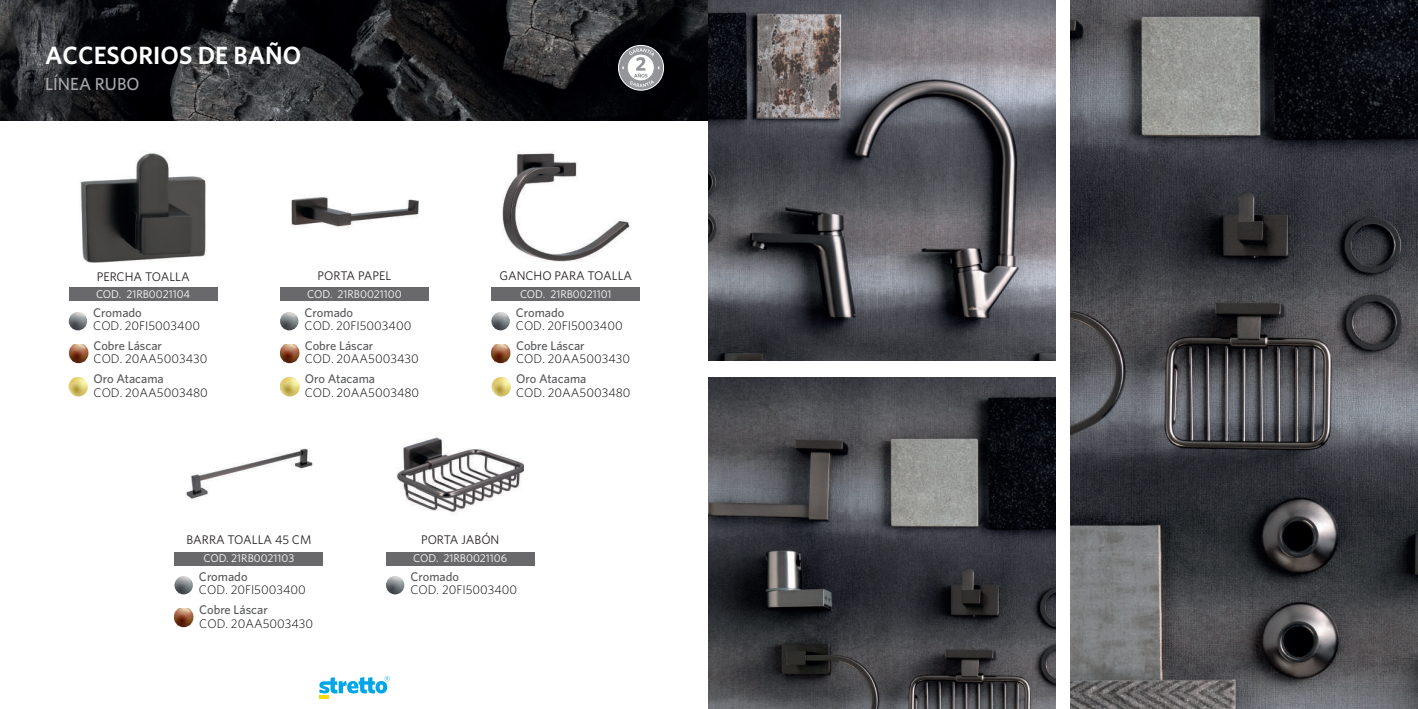
<style>
.page{position:relative;width:1418px;height:709px;background:#fff}
.page>*{position:absolute;margin:0;border:0;box-sizing:border-box;transform-origin:0 0}
.t1{font:600 25px "Whitney";color:#fff}
.t2{font:500 17.5px "Whitney";color:#a8a9ad}
.t3{font:300 12.5px "Whitney";color:#000001}
.t4{font:500 12.5px "Whitney";color:#57585a}
.t5{font:12.5px "Whitney";color:#231f20}
.t6{font:11.25px "Whitney";color:#fff}
</style>
<div class="page">
<hr style="left:319px;top:695px;width:10px;height:4px;background:#f8d808">
<svg style="left:319px;top:676px;width:71px;height:17px"></svg>
<img style="left:0;top:0;width:709px;height:120px">
<img style="left:386px;top:576px;width:18px;height:18px;border-radius:9px">
<img style="left:69px;top:312px;width:18px;height:18px;border-radius:9px">
<img style="left:69px;top:344px;width:20px;height:20px">
<img style="left:69px;top:377px;width:19px;height:20px">
<img style="left:491px;top:312px;width:19px;height:18px;border-radius:9px">
<img style="left:491px;top:344px;width:20px;height:20px">
<img style="left:491px;top:377px;width:20px;height:20px">
<img style="left:280px;top:312px;width:18px;height:18px;border-radius:9px">
<img style="left:280px;top:344px;width:20px;height:20px">
<img style="left:280px;top:377px;width:19px;height:20px">
<img style="left:174px;top:576px;width:19px;height:18px;border-radius:9px">
<img style="left:174px;top:608px;width:20px;height:20px">
<div style="left:280px;top:288px;width:148px;height:13px;background:#69696c"></div>
<div style="left:386px;top:552px;width:148px;height:13px;background:#69696c"></div>
<div style="left:175px;top:552px;width:148px;height:13px;background:#69696c"></div>
<div style="left:69px;top:288px;width:148px;height:13px;background:#69696c"></div>
<img style="left:185px;top:448px;width:128px;height:53px">
<img style="left:291px;top:195px;width:127px;height:33px">
<img style="left:80px;top:151px;width:127px;height:111px">
<img style="left:396px;top:437px;width:128px;height:76px">
<div style="left:491px;top:288px;width:149px;height:13px;background:#69696c"></div>
<img style="left:502px;top:151px;width:127px;height:111px">
<svg style="left:618px;top:45px;width:45px;height:45px"></svg>
<div style="left:618px;top:45px;width:46px;height:46px;border:1px solid #fff;border-radius:50%"></div>
<svg style="left:622px;top:48px;width:37px;height:39px"></svg>
<img style="left:1070px;top:0;width:347px;height:709px">
<img style="left:709px;top:0;width:346px;height:361px">
<img style="left:709px;top:377px;width:346px;height:332px">
<h1 class="t1" style="left:45px;top:40px;width:258px">ACCESORIOS DE BAÑO</h1>
<h2 class="t2" style="left:45px;top:74px;width:96px">LÍNEA RUBO</h2>
<p class="t5" style="left:97px;top:269px;width:94px">PERCHA TOALLA</p>
<p class="t5" style="left:317px;top:268px;width:75px">PORTA PAPEL</p>
<p class="t6" style="left:96px;top:287px;width:96px">COD. 21RB0021104</p>
<p class="t6" style="left:307px;top:287px;width:96px">COD. 21RB0021100</p>
<p class="t4" style="left:93px;top:305px;width:50px">Cromado</p>
<p class="t3" style="left:93px;top:318px;width:108px">COD. 20FI5003400</p>
<p class="t4" style="left:94px;top:338px;width:70px">Cobre Láscar</p>
<p class="t3" style="left:94px;top:352px;width:115px">COD. 20AA5003430</p>
<p class="t4" style="left:94px;top:371px;width:72px">Oro Atacama</p>
<p class="t3" style="left:94px;top:385px;width:116px">COD. 20AA5003480</p>
<p class="t4" style="left:304px;top:305px;width:50px">Cromado</p>
<p class="t3" style="left:304px;top:318px;width:108px">COD. 20FI5003400</p>
<p class="t4" style="left:305px;top:338px;width:70px">Cobre Láscar</p>
<p class="t3" style="left:305px;top:352px;width:115px">COD. 20AA5003430</p>
<p class="t4" style="left:305px;top:371px;width:72px">Oro Atacama</p>
<p class="t3" style="left:305px;top:385px;width:116px">COD. 20AA5003480</p>
<p class="t5" style="left:499px;top:268px;width:134px">GANCHO PARA TOALLA</p>
<p class="t6" style="left:520px;top:287px;width:93px">COD. 21RB0021101</p>
<p class="t4" style="left:516px;top:305px;width:50px">Cromado</p>
<p class="t3" style="left:516px;top:318px;width:108px">COD. 20FI5003400</p>
<p class="t4" style="left:516px;top:338px;width:70px">Cobre Láscar</p>
<p class="t3" style="left:516px;top:352px;width:115px">COD. 20AA5003430</p>
<p class="t4" style="left:516px;top:371px;width:72px">Oro Atacama</p>
<p class="t3" style="left:516px;top:385px;width:116px">COD. 20AA5003480</p>
<p class="t5" style="left:186px;top:532px;width:126px">BARRA TOALLA 45 CM</p>
<p class="t5" style="left:421px;top:532px;width:80px">PORTA JABÓN</p>
<p class="t6" style="left:203px;top:552px;width:92px">COD. 21RB0021103</p>
<p class="t6" style="left:413px;top:552px;width:95px">COD. 21RB0021106</p>
<p class="t4" style="left:199px;top:569px;width:50px">Cromado</p>
<p class="t3" style="left:199px;top:582px;width:108px">COD. 20FI5003400</p>
<p class="t4" style="left:199px;top:602px;width:70px">Cobre Láscar</p>
<p class="t3" style="left:199px;top:616px;width:115px">COD. 20AA5003430</p>
<p class="t4" style="left:410px;top:569px;width:50px">Cromado</p>
<p class="t3" style="left:410px;top:582px;width:108px">COD. 20FI5003400</p>
</div>
